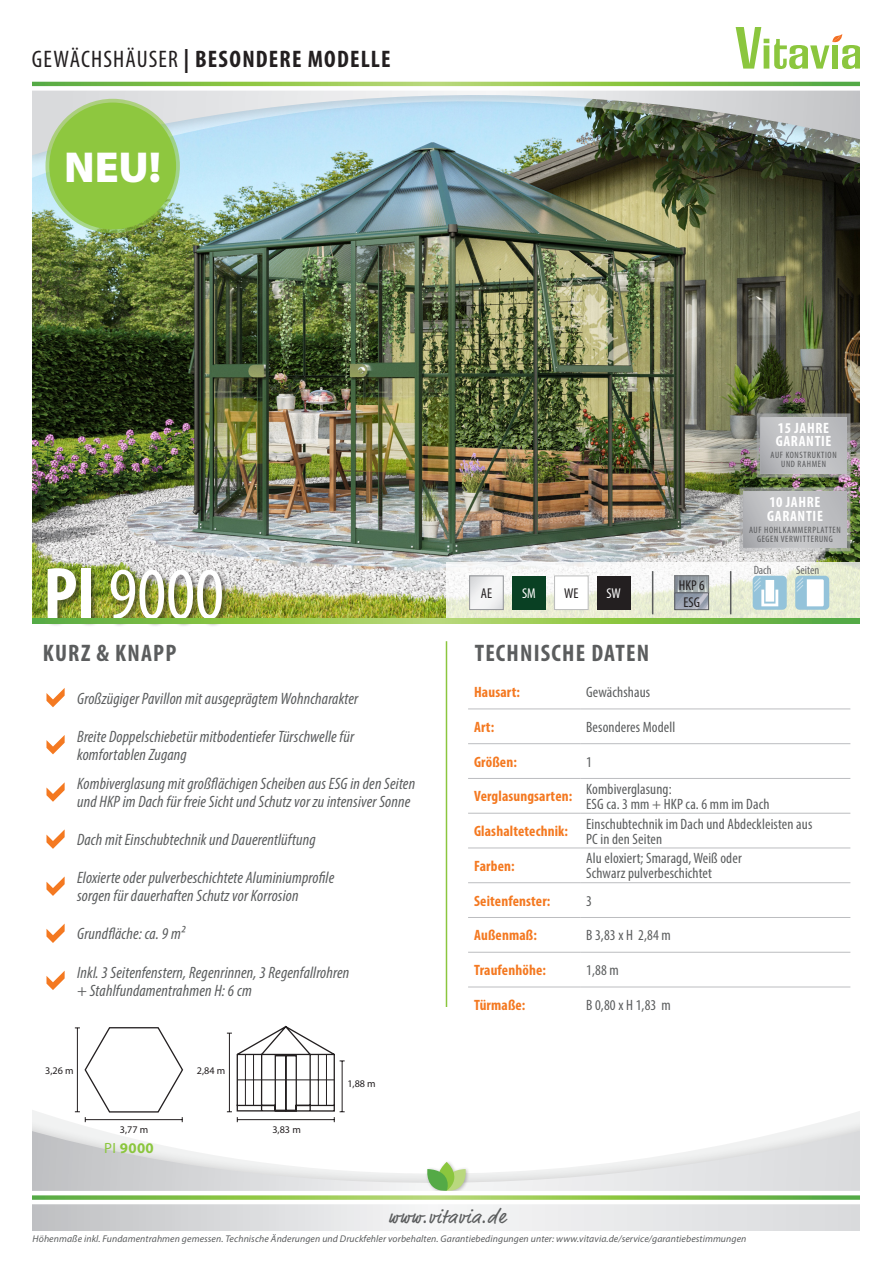
<style>
.page{position:relative;width:893px;height:1263px;background:#fff}
.page>*{position:absolute;margin:0;border:0;box-sizing:border-box;transform-origin:0 0}
.t1{font:condensed 75px "Myriad Pro";color:#fff}
.t2{font:900 43.5px "Myriad Pro";color:#fff}
.t3{font:700 condensed 24px "Myriad Pro";letter-spacing:.05em;color:#231f20}
.t4{font:700 condensed 24px "Myriad Pro";letter-spacing:.05em;color:#5b5d5e}
.t5{font:19.5px "Market Pro";letter-spacing:.05em;color:#5b5d5e}
.t6{font:italic condensed 16.5px/18px "Myriad Pro";letter-spacing:.01em;color:#5b5d5e}
.t7{font:condensed 15px/15px "Myriad Pro";letter-spacing:.01em;color:#5b5d5e}
.t8{font:700 condensed 15px "Myriad Pro";letter-spacing:.01em;color:#f47921}
.t9{font:700 condensed 15px/13.5px "Myriad Pro";letter-spacing:.045em;color:#fff}
.t10{font:700 14.85px "Myriad Pro";color:#8bc63e}
.t11{font:condensed 14.25px "Myriad Pro";color:#231f20}
.t12{font:condensed 14.25px "Myriad Pro";color:#fff}
.t13{font:condensed 12px "Myriad Pro";color:#57585a}
.t14{font:10.2px "Myriad Pro";color:#231f20}
.Sternchen{font:italic 9.75px "Myriad Pro";letter-spacing:.01em;color:#5b5d5e}
.Fließtext{font:condensed 9.3px/9.3px "Myriad Pro";letter-spacing:.07em;color:#57585a;text-align:center}
.s1{font-weight:400}
.s2{font-weight:700}
</style>
<div class="page">
<img style="left:32px;top:225px;width:828px;height:394px">
<svg style="left:32px;top:1110px;width:828px;height:121px"></svg>
<svg style="left:32px;top:1206px;width:828px;height:24px"></svg>
<svg style="left:446px;top:562px;width:414px;height:57px"></svg>
<div style="left:47px;top:567px;width:183px;height:60px;background:#231f20;opacity:.54"></div>
<img style="left:32px;top:193px;width:828px;height:32px">
<div style="left:14px;top:80px;width:879px;height:113px;background:#231f20;opacity:.15"></div>
<svg style="left:32px;top:27px;width:829px;height:129px"></svg>
<hr style="left:446px;top:641px;width:1px;height:366px;background:#8bc63e">
<div style="left:425px;top:1160px;width:45px;height:36px;background:#fff"></div>
<div style="left:753px;top:576px;width:34px;height:34px;background:#94c3da;border-radius:4px"></div>
<svg style="left:754px;top:577px;width:24px;height:29px"></svg>
<div style="left:795px;top:576px;width:34px;height:34px;background:#94c3da;border-radius:4px"></div>
<svg style="left:796px;top:577px;width:28px;height:29px"></svg>
<svg style="left:471px;top:578px;width:30px;height:30px"></svg>
<div style="left:469px;top:576px;width:34px;height:34px;border:1px solid #939598"></div>
<hr style="left:730px;top:571px;width:1px;height:43px;background:#5b5d5e">
<hr style="left:652px;top:571px;width:1px;height:43px;background:#5b5d5e">
<img style="left:677px;top:578px;width:30px;height:13px">
<div style="left:675px;top:576px;width:34px;height:17px;border:1px solid #5b5d5e"></div>
<svg style="left:677px;top:595px;width:30px;height:13px"></svg>
<div style="left:675px;top:593px;width:34px;height:17px;border:1px solid #5b5d5e"></div>
<div style="left:597px;top:576px;width:33px;height:33px;background:#231f20"></div>
<div style="left:512px;top:576px;width:34px;height:33px;background:#094023"></div>
<div style="left:554px;top:576px;width:34px;height:34px;background:#fff;border:1px solid #bcbdbd"></div>
<svg style="left:32px;top:1162px;width:828px;height:44px"></svg>
<svg style="left:32px;top:619px;width:828px;height:4px;background:#87c14f"></svg>
<svg style="left:32px;top:75px;width:829px;height:18px"></svg>
<div style="left:0;top:0;width:32px;height:1263px;background:#fff"></div>
<div style="left:861px;top:0;width:32px;height:1263px;background:#fff"></div>
<svg style="left:47px;top:101px;width:131px;height:130px"></svg>
<div style="left:45px;top:99px;width:135px;height:134px;border:4px solid #8ec73f;border-radius:50%"></div>
<div style="left:49px;top:103px;width:127px;height:126px;background:#8ec73f;border-radius:50%"></div>
<svg style="left:75px;top:1027px;width:109px;height:95px"></svg>
<svg style="left:227px;top:1026px;width:118px;height:96px"></svg>
<svg style="left:46px;top:688px;width:19px;height:19px"></svg>
<svg style="left:46px;top:735px;width:19px;height:19px"></svg>
<svg style="left:46px;top:782px;width:19px;height:20px"></svg>
<svg style="left:46px;top:829px;width:19px;height:20px"></svg>
<svg style="left:46px;top:876px;width:19px;height:20px"></svg>
<svg style="left:46px;top:923px;width:19px;height:20px"></svg>
<svg style="left:46px;top:971px;width:19px;height:19px"></svg>
<hr style="left:468px;top:708px;width:112px;height:1px;background:#bcbdc0">
<hr style="left:580px;top:708px;width:270px;height:1px;background:#bcbdc0">
<hr style="left:468px;top:743px;width:112px;height:1px;background:#bcbdc0">
<hr style="left:580px;top:743px;width:270px;height:1px;background:#bcbdc0">
<hr style="left:468px;top:778px;width:112px;height:1px;background:#bcbdc0">
<hr style="left:580px;top:778px;width:270px;height:1px;background:#bcbdc0">
<hr style="left:468px;top:813px;width:112px;height:1px;background:#bcbdc0">
<hr style="left:580px;top:813px;width:270px;height:1px;background:#bcbdc0">
<hr style="left:468px;top:847px;width:112px;height:1px;background:#bcbdc0">
<hr style="left:580px;top:847px;width:270px;height:1px;background:#bcbdc0">
<hr style="left:468px;top:882px;width:112px;height:1px;background:#bcbdc0">
<hr style="left:580px;top:882px;width:270px;height:1px;background:#bcbdc0">
<hr style="left:468px;top:917px;width:112px;height:1px;background:#bcbdc0">
<hr style="left:580px;top:917px;width:270px;height:1px;background:#bcbdc0">
<hr style="left:468px;top:952px;width:112px;height:1px;background:#bcbdc0">
<hr style="left:580px;top:952px;width:270px;height:1px;background:#bcbdc0">
<hr style="left:468px;top:987px;width:112px;height:1px;background:#bcbdc0">
<hr style="left:580px;top:987px;width:270px;height:1px;background:#bcbdc0">
<svg style="left:755px;top:412px;width:97px;height:67px;background:#b0b1b0"></svg>
<svg style="left:737px;top:486px;width:115px;height:67px;background:#b6b8b7"></svg>
<p class="t3" style="left:32px;top:44px;width:360px"><span class="s1">GEWÄCHSHÄUSER</span> | BESONDERE MODELLE</p>
<p class="t2" style="left:64px;top:139px;width:99px">NEU!</p>
<p class="t1" style="left:43px;top:549px;width:182px"><span class="s2">PI</span> 9000</p>
<p class="t4" style="left:43px;top:638px;width:135px">KURZ &amp; KNAPP</p>
<p class="t6" style="left:77px;top:689px;width:283px">Großzügiger Pavillon mit ausgeprägtem Wohncharakter</p>
<p class="t6" style="left:77px;top:727px;width:279px">Breite Doppelschiebetür mitbodentiefer Türschwelle für</p>
<p class="t6" style="left:77px;top:745px;width:111px">komfortablen Zugang</p>
<p class="t6" style="left:77px;top:774px;width:340px">Kombiverglasung mit großflächigen Scheiben aus ESG in den Seiten und HKP im Dach für freie Sicht und Schutz vor zu intensiver Sonne</p>
<p class="t6" style="left:77px;top:831px;width:240px">Dach mit Einschubtechnik und Dauerentlüftung</p>
<p class="t6" style="left:77px;top:869px;width:259px">Eloxierte oder pulverbeschichtete Aluminiumprofile sorgen für dauerhaften Schutz vor Korrosion</p>
<p class="t6" style="left:77px;top:925px;width:109px">Grundfläche: ca. 9 m²</p>
<p class="t6" style="left:77px;top:963px;width:274px">Inkl. 3 Seitenfenstern, Regenrinnen, 3 Regenfallrohren</p>
<p class="t6" style="left:77px;top:981px;width:176px">+ Stahlfundamentrahmen H: 6 cm</p>
<p class="t14" style="left:45px;top:1064px;width:30px">3,26 m</p>
<p class="t14" style="left:120px;top:1123px;width:30px">3,77 m</p>
<p class="t10" style="left:104px;top:1138px;width:51px"><span class="s1">PI</span> 9000</p>
<p class="t14" style="left:197px;top:1064px;width:30px">2,84 m</p>
<p class="t14" style="left:272px;top:1123px;width:30px">3,83 m</p>
<p class="t14" style="left:347px;top:1078px;width:30px">1,88 m</p>
<p class="t9" style="left:776px;top:421px;width:57px">15 JAHRE<br>GARANTIE</p>
<p class="Fließtext" style="left:771px;top:450px;width:68px">AUF KONSTRUKTION</p>
<p class="Fließtext" style="left:781px;top:459px;width:46px">UND RAHMEN</p>
<p class="t9" style="left:767px;top:495px;width:57px">10 JAHRE<br>GARANTIE</p>
<p class="Fließtext" style="left:749px;top:525px;width:93px">AUF HOHLKAMMERPLATTEN<br>GEGEN VERWITTERUNG</p>
<p class="t11" style="left:481px;top:585px;width:13px">AE</p>
<p class="t12" style="left:522px;top:585px;width:15px">SM</p>
<p class="t11" style="left:564px;top:585px;width:16px">WE</p>
<p class="t12" style="left:606px;top:585px;width:16px">SW</p>
<p class="t11" style="left:679px;top:576px;width:27px">HKP 6</p>
<p class="t11" style="left:683px;top:593px;width:18px">ESG</p>
<p class="t13" style="left:754px;top:562px;width:20px">Dach</p>
<p class="t13" style="left:796px;top:562px;width:25px">Seiten</p>
<p class="t4" style="left:475px;top:638px;width:176px">TECHNISCHE DATEN</p>
<p class="t8" style="left:474px;top:683px;width:47px">Hausart:</p>
<p class="t7" style="left:586px;top:684px;width:66px">Gewächshaus</p>
<p class="t8" style="left:474px;top:717px;width:22px">Art:</p>
<p class="t7" style="left:586px;top:719px;width:91px">Besonderes Modell</p>
<p class="t8" style="left:474px;top:752px;width:44px">Größen:</p>
<p class="t7" style="left:586px;top:754px;width:7px">1</p>
<p class="t8" style="left:474px;top:787px;width:100px">Verglasungsarten:</p>
<p class="t7" style="left:586px;top:781px;width:185px">Kombiverglasung:<br>ESG ca. 3 mm + HKP ca. 6 mm im Dach</p>
<p class="t8" style="left:474px;top:822px;width:95px">Glashaltetechnik:</p>
<p class="t7" style="left:586px;top:816px;width:228px">Einschubtechnik im Dach und Abdeckleisten aus</p>
<p class="t7" style="left:586px;top:831px;width:78px">PC in den Seiten</p>
<p class="t8" style="left:474px;top:856px;width:42px">Farben:</p>
<p class="t7" style="left:586px;top:851px;width:157px">Alu eloxiert; Smaragd, Weiß oder</p>
<p class="t7" style="left:586px;top:866px;width:127px">Schwarz pulverbeschichtet</p>
<p class="t8" style="left:474px;top:891px;width:78px">Seitenfenster:</p>
<p class="t7" style="left:586px;top:893px;width:7px">3</p>
<p class="t8" style="left:474px;top:926px;width:64px">Außenmaß:</p>
<p class="t7" style="left:586px;top:928px;width:86px">B 3,83 x H 2,84 m</p>
<p class="t8" style="left:474px;top:961px;width:73px">Traufenhöhe:</p>
<p class="t7" style="left:586px;top:962px;width:34px">1,88 m</p>
<p class="t8" style="left:474px;top:996px;width:53px">Türmaße:</p>
<p class="t7" style="left:586px;top:997px;width:86px">B 0,80 x H 1,83 m</p>
<p class="t5" style="left:388px;top:1203px;width:118px">www.vitavia.de</p>
<p class="Sternchen" style="left:33px;top:1233px;width:715px">Höhenmaße inkl. Fundamentrahmen gemessen. Technische Änderungen und Druckfehler vorbehalten. Garantiebedingungen unter: www.vitavia.de/service/garantiebestimmungen</p>
</div>
